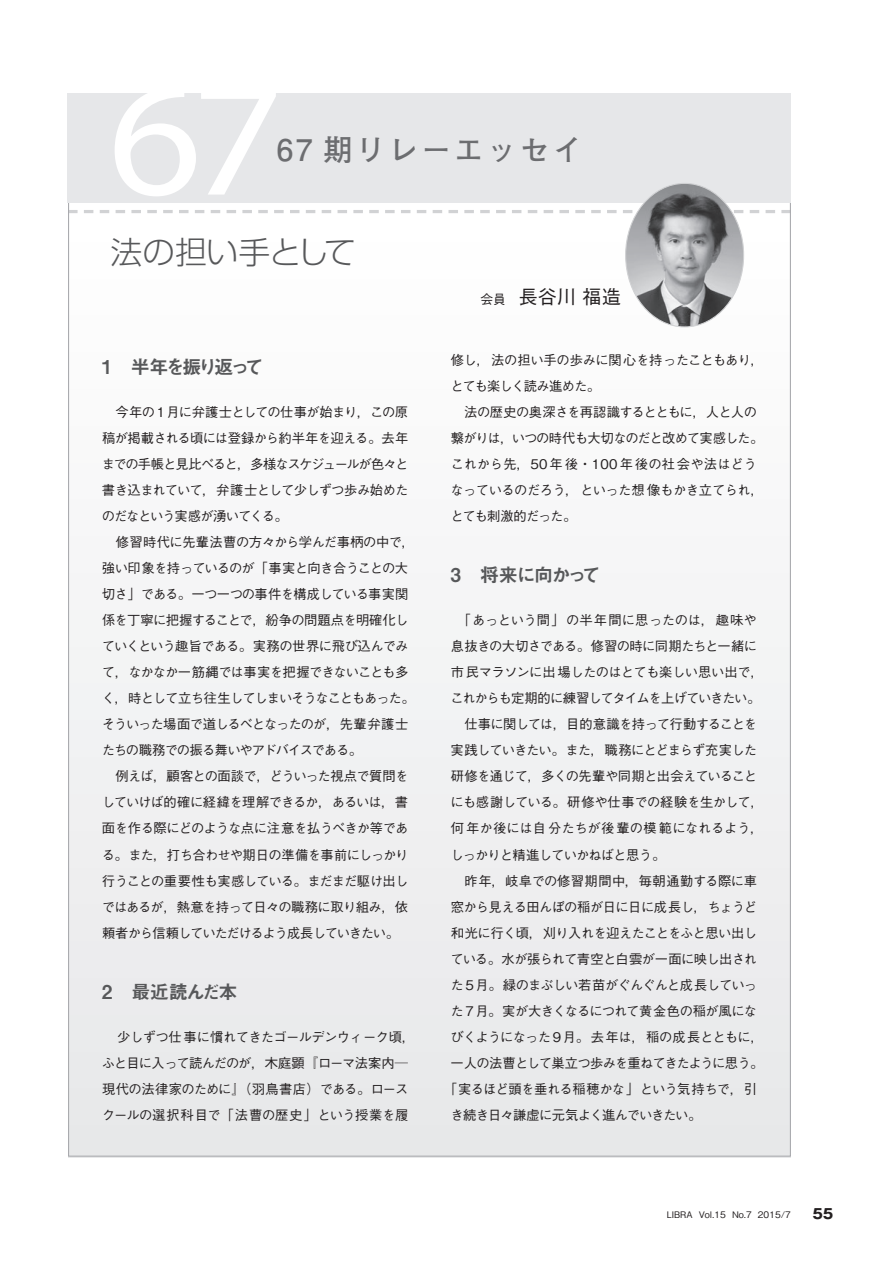
<style>
.page{position:relative;width:893px;height:1263px;background:#fff}
.page>*{position:absolute;margin:0;border:0;box-sizing:border-box;transform-origin:0 0}
.t1{font:165.9px "Myriad Pro";color:#fff;scale:1.1 1}
.t2{font:300 31.2px "Shin Go Pro";letter-spacing:-.025em;color:#57585a}
.t3{font:700 29.7px "Futo Go B101 Pro";letter-spacing:.1em;color:#6c6d70}
.t4{font:19.2px "Midashi Go Pro MB31";letter-spacing:-.15em;color:#57585a}
.t5{font:19.2px "Midashi Go Pro MB31";letter-spacing:-.08em;color:#57585a}
.t6{font:19.2px "Midashi Go Pro MB31";letter-spacing:-.125em;color:#57585a}
.t7{font:500 19.2px "Gothic BBB Pro";color:#231f20}
.t8{font:700 13.8px "Gothic MB101 Pro";color:#231f20}
.t9{font:500 13.35px/26.1px "Gothic BBB Pro";letter-spacing:-.045em;color:#231f20}
.t10{font:500 13.35px "Gothic BBB Pro";letter-spacing:-.07em;color:#231f20}
.t11{font:500 13.35px "Gothic BBB Pro";letter-spacing:-.095em;color:#231f20}
.t12{font:500 13.35px "Gothic BBB Pro";letter-spacing:-.075em;color:#231f20}
.t13{font:500 13.35px "Gothic BBB Pro";letter-spacing:.005em;color:#231f20}
.t14{font:500 13.35px "Gothic BBB Pro";letter-spacing:.015em;color:#231f20}
.t15{font:500 13.35px "Gothic BBB Pro";letter-spacing:.03em;color:#231f20}
.t16{font:500 9px "Gothic BBB Pro";color:#231f20}
.s1{font-size:12.75px}
</style>
<div class="page">
<div style="left:68px;top:222px;width:723px;height:935px;background:#f2f3f4"></div>
<svg style="left:70px;top:210px;width:719px;height:3px"></svg>
<div style="left:68px;top:94px;width:723px;height:109px;background:#e6e7e9"></div>
<img style="left:626px;top:183px;width:118px;height:144px">
<p class="t1" style="left:108px;top:37px;width:161px">67</p>
<p class="t3" style="left:277px;top:126px;width:307px">67 期リレーエッセイ</p>
<p class="t2" style="left:110px;top:227px;width:247px">法の担い手として</p>
<p class="t4" style="left:102px;top:351px;width:164px">1　半年を振り返って</p>
<p class="t9" style="left:102px;top:397px;width:315px">　今年の1月に弁護士としての仕事が始まり，この原稿が掲載される頃には登録から約半年を迎える。去年までの手帳と見比べると，多様なスケジュールが色々と書き込まれていて，弁護士として少しずつ歩み始めたのだなという実感が湧いてくる。<br>　修習時代に先輩法曹の方々から学んだ事柄の中で，強い印象を持っているのが「事実と向き合うことの大切さ」である。一つ一つの事件を構成している事実関係を丁寧に把握することで，紛争の問題点を明確化していくという趣旨である。実務の世界に飛び込んでみて，なかなか一筋縄では事実を把握できないことも多く，時として立ち往生してしまいそうなこともあった。そういった場面で道しるべとなったのが，先輩弁護士たちの職務での振る舞いやアドバイスである。<br>　例えば，顧客との面談で，どういった視点で質問をしていけば的確に経緯を理解できるか，あるいは，書面を作る際にどのような点に注意を払うべきか等である。また，打ち合わせや期日の準備を事前にしっかり行うことの重要性も実感している。まだまだ駆け出しではあるが，熱意を持って日々の職務に取り組み，依頼者から信頼していただけるよう成長していきたい。</p>
<p class="t6" style="left:102px;top:976px;width:137px">2　最近読んだ本</p>
<p class="t9" style="left:102px;top:1022px;width:315px">　少しずつ仕事に慣れてきたゴールデンウィーク頃，ふと目に入って読んだのが，木庭顕『ローマ法案内─現代の法律家のために』（羽鳥書店）である。ロースクールの選択科目で「法曹の歴史」という授業を履</p>
<p class="t7" style="left:480px;top:281px;width:142px"><span class="s1">会員　</span>長谷川 福造</p>
<p class="t9" style="left:450px;top:345px;width:315px">修し，法の担い手の歩みに関心を持ったこともあり，とても楽しく読み進めた。<br>　法の歴史の奥深さを再認識するとともに，人と人の繋がりは，いつの時代も大切なのだと改めて実感した。これから先，50年後・100年後の社会や法はどうなっているのだろう，といった想像もかき立てられ，とても刺激的だった。</p>
<p class="t5" style="left:451px;top:560px;width:152px">3　将来に向かって</p>
<p class="t13" style="left:451px;top:609px;width:308px">　「あっという間」の半年間に思ったのは，趣味や</p>
<p class="t9" style="left:451px;top:631px;width:308px">息抜きの大切さである。修習の時に同期たちと一緒に</p>
<p class="t9" style="left:451px;top:657px;width:315px">市民マラソンに出場したのはとても楽しい思い出で，</p>
<p class="t11" style="left:450px;top:687px;width:312px">これからも定期的に練習してタイムを上げていきたい。</p>
<p class="t9" style="left:451px;top:709px;width:308px">　仕事に関しては，目的意識を持って行動することを</p>
<p class="t12" style="left:451px;top:740px;width:308px">実践していきたい。また，職務にとどまらず充実した</p>
<p class="t9" style="left:451px;top:762px;width:308px">研修を通じて，多くの先輩や同期と出会えていること</p>
<p class="t9" style="left:451px;top:788px;width:315px">にも感謝している。研修や仕事での経験を生かして，</p>
<p class="t14" style="left:451px;top:818px;width:314px">何年か後には自分たちが後輩の模範になれるよう，</p>
<p class="t10" style="left:451px;top:844px;width:217px">しっかりと精進していかねばと思う。</p>
<p class="t15" style="left:451px;top:870px;width:308px">　昨年，岐阜での修習期間中，毎朝通勤する際に車</p>
<p class="t9" style="left:451px;top:892px;width:308px">窓から見える田んぼの稲が日に日に成長し，ちょうど</p>
<p class="t9" style="left:451px;top:918px;width:308px">和光に行く頃，刈り入れを迎えたことをふと思い出し</p>
<p class="t9" style="left:451px;top:944px;width:308px">ている。水が張られて青空と白雲が一面に映し出され</p>
<p class="t10" style="left:451px;top:974px;width:308px">た 5 月。緑のまぶしい若苗がぐんぐんと成長していっ</p>
<p class="t9" style="left:451px;top:996px;width:308px">た 7 月。実が大きくなるにつれて黄金色の稲が風にな</p>
<p class="t9" style="left:451px;top:1022px;width:315px">びくようになった9月。去年は，稲の成長とともに，</p>
<p class="t9" style="left:451px;top:1048px;width:315px">一人の法曹として巣立つ歩みを重ねてきたように思う。</p>
<p class="t9" style="left:444px;top:1074px;width:315px">「実るほど頭を垂れる稲穂かな」という気持ちで，引</p>
<p class="t9" style="left:450px;top:1100px;width:253px">き続き日々謙虚に元気よく進んでいきたい。</p>
<p class="t16" style="left:667px;top:1207px;width:126px">LIBRA Vol.15 No.7 2015/7</p>
<p class="t8" style="left:812px;top:1202px;width:22px">55</p>
</div>
